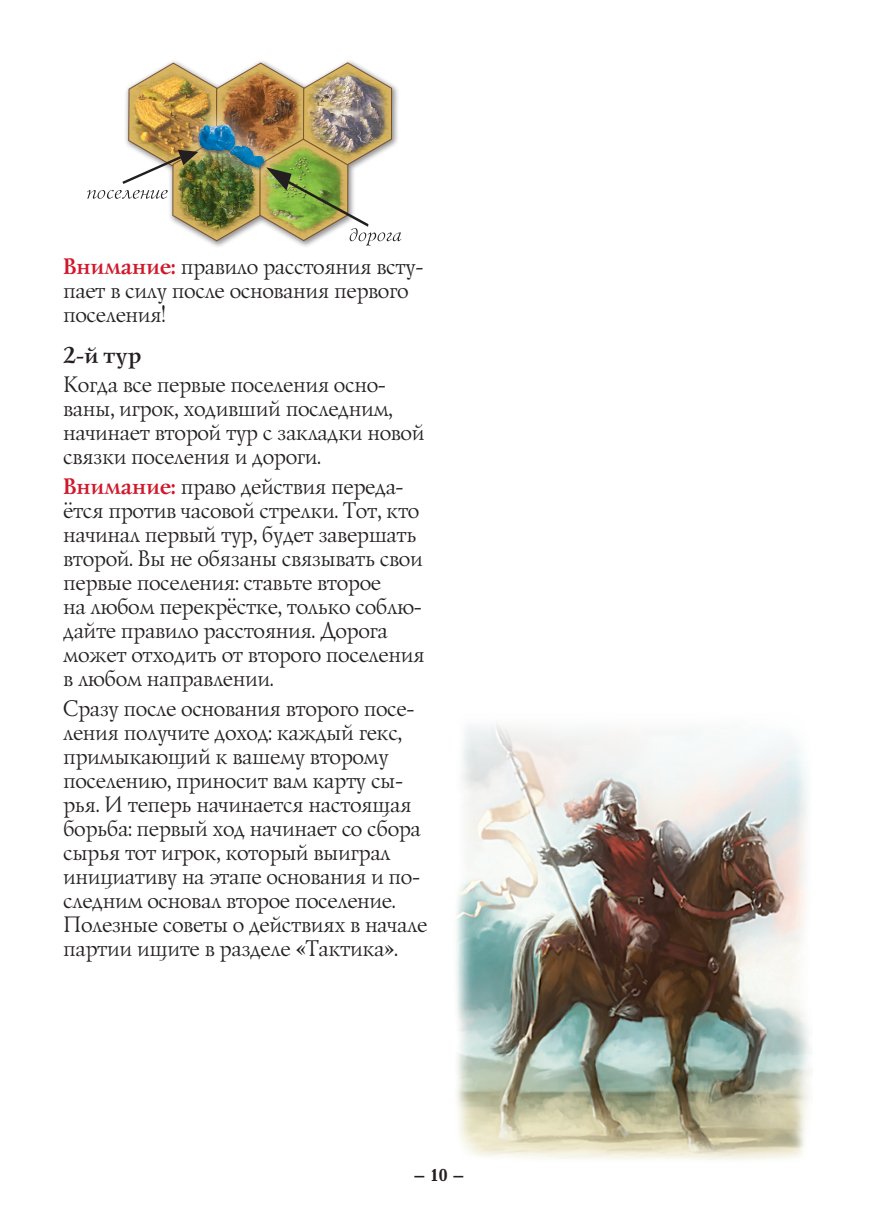
<style>
.page{position:relative;width:874px;height:1225px;background:#fff}
.page>*{position:absolute;margin:0;border:0;box-sizing:border-box;transform-origin:0 0}
.t1{font:23px/24px "Lazurski C";color:#231f20;scale:.96 1}
.t2{font:700 23px "Lazurski C";color:#231f20}
.t3{font:700 18px "Baltica";color:#231f20}
.s1{font-weight:700;color:#d1182b}
</style>
<div class="page">
<img style="left:87px;top:61px;width:314px;height:186px">
<img style="left:456px;top:724px;width:355px;height:436px">
<p class="t1" style="left:62px;top:254px;width:373px"><span class="s1">Внимание:</span> правило расстояния всту&shy;пает в силу после основания первого поселения!</p>
<p class="t2" style="left:62px;top:342px;width:79px">2-й тур</p>
<p class="t1" style="left:62px;top:373px;width:377px">Когда все первые поселения осно&shy;ваны, игрок, ходивший последним, начинает второй тур с закладки новой связки поселения и дороги.</p>
<p class="t1" style="left:62px;top:474px;width:377px"><span class="s1">Внимание:</span> право действия переда&shy;ётся против часовой стрелки. Тот, кто начинал первый тур, будет завершать второй. Вы не обязаны связывать свои первые поселения: ставьте второе<br>на любом перекрёстке, только соблю&shy;дайте правило расстояния. Дорога может отходить от второго поселения в любом направлении.</p>
<p class="t1" style="left:62px;top:696px;width:380px">Сразу после основания второго посе&shy;ления получите доход: каждый гекс, примыкающий к вашему второму поселению, приносит вам карту сы&shy;рья. И теперь начинается настоящая борьба: первый ход начинает со сбора сырья тот игрок, который выиграл инициативу на этапе основания и по&shy;следним основал второе поселение.<br>Полезные советы о действиях в начале партии ищите в разделе «Тактика».</p>
<p class="t3" style="left:413px;top:1163px;width:53px">– 10 –</p>
</div>
